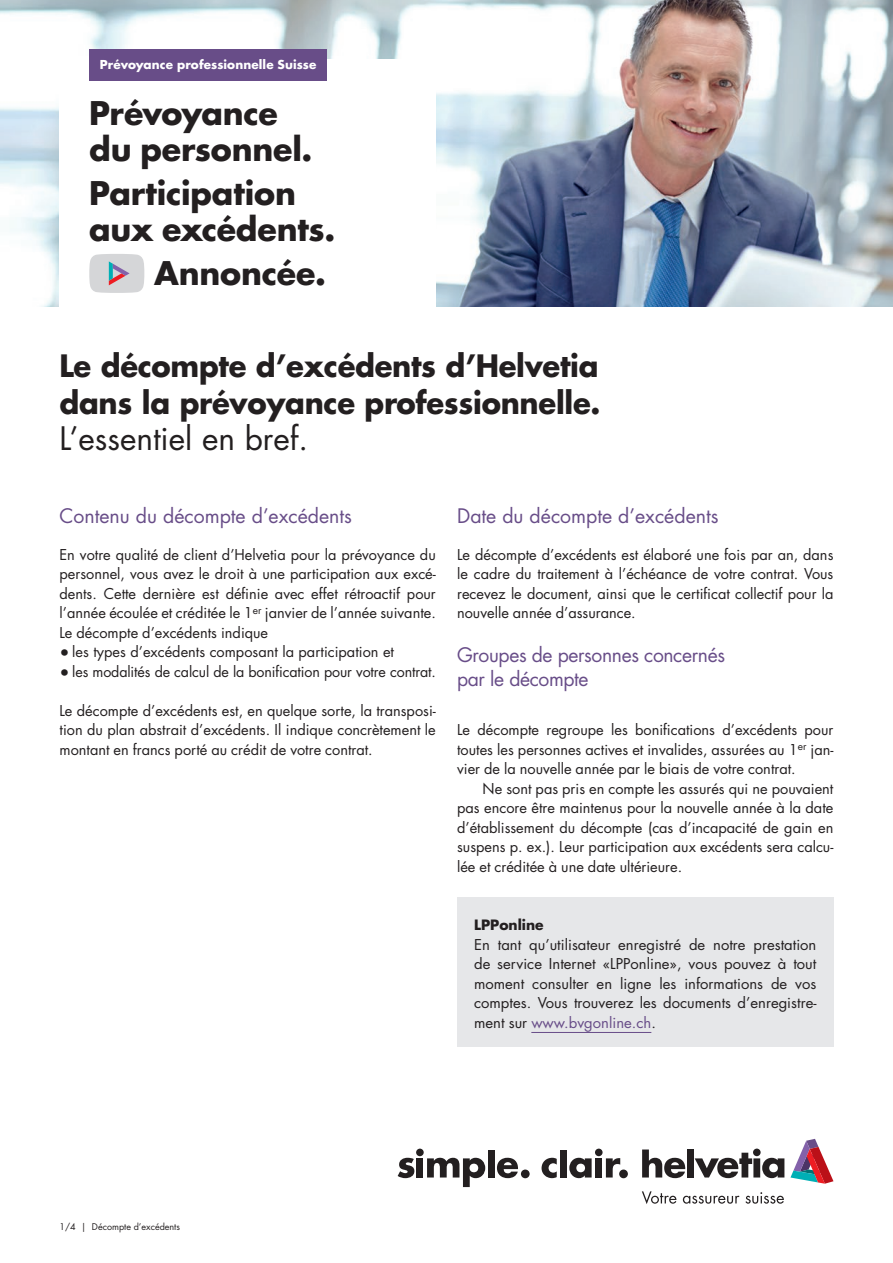
<style>
.page{position:relative;width:893px;height:1263px;background:#fff}
.page>*{position:absolute;margin:0;border:0;box-sizing:border-box;transform-origin:0 0}
.t1{font:700 31.8px/36px "Futura Std";letter-spacing:-.01em;color:#231f20}
.t2{font:31.5px "Futura Std";color:#231f20}
.t3{font:700 30px/36.8px "Futura Std";letter-spacing:-.01em;color:#231f20}
.t4{font:19.5px "Futura Std";color:#684d88}
.t5{font:19.5px/24px "Futura Std";letter-spacing:-.02em;color:#684d88}
.t6{font:14.55px/19.5px "Futura Std";color:#231f20;text-align:justify}
.t7{font:700 13.8px "Futura Std";color:#231f20}
.t8{font:700 12px "Futura Std";letter-spacing:.005em;color:#fff}
.t9{font:9px "Futura Std";color:#231f20}
.s1{font-size:17.25px}
.s2{color:#684d88}
</style>
<div class="page">
<div style="left:457px;top:897px;width:376px;height:150px;background:#e6e7e9"></div>
<hr style="left:531px;top:1032px;width:120px;height:1px;background:#684d88">
<img style="left:0;top:0;width:893px;height:306px">
<div style="left:60px;top:60px;width:376px;height:266px;background:#fff"></div>
<svg style="left:89px;top:254px;width:55px;height:39px;background:#cecdd1"></svg>
<div style="left:89px;top:49px;width:238px;height:32px;background:#684d88"></div>
<svg style="left:642px;top:1149px;width:43px;height:29px"></svg>
<div style="left:687px;top:1149px;width:7px;height:28px;background:#231f20"></div>
<svg style="left:695px;top:1148px;width:89px;height:30px"></svg>
<svg style="left:790px;top:1139px;width:43px;height:45px"></svg>
<svg style="left:642px;top:1191px;width:34px;height:13px"></svg>
<svg style="left:683px;top:1196px;width:56px;height:8px"></svg>
<svg style="left:745px;top:1192px;width:39px;height:12px"></svg>
<svg style="left:542px;top:1158px;width:15px;height:20px"></svg>
<svg style="left:569px;top:1158px;width:23px;height:20px"></svg>
<svg style="left:606px;top:1158px;width:14px;height:19px"></svg>
<div style="left:619px;top:1169px;width:9px;height:9px;background:#231f20;border-radius:50%"></div>
<svg style="left:398px;top:1158px;width:16px;height:20px"></svg>
<svg style="left:427px;top:1158px;width:58px;height:29px"></svg>
<svg style="left:497px;top:1158px;width:21px;height:20px"></svg>
<div style="left:521px;top:1169px;width:9px;height:9px;background:#231f20;border-radius:50%"></div>
<div style="left:488px;top:1149px;width:7px;height:28px;background:#231f20"></div>
<div style="left:560px;top:1149px;width:7px;height:28px;background:#231f20"></div>
<div style="left:417px;top:1158px;width:6px;height:19px;background:#231f20"></div>
<div style="left:416px;top:1148px;width:8px;height:8px;background:#231f20;border-radius:50%"></div>
<div style="left:595px;top:1158px;width:7px;height:19px;background:#231f20"></div>
<div style="left:595px;top:1148px;width:8px;height:8px;background:#231f20;border-radius:50%"></div>
<p class="t8" style="left:100px;top:56px;width:218px">Prévoyance professionnelle Suisse</p>
<h1 class="t1" style="left:89px;top:95px;width:225px">Prévoyance du personnel.</h1>
<h1 class="t1" style="left:89px;top:175px;width:247px">Participation aux excédents.</h1>
<h1 class="t1" style="left:154px;top:255px;width:173px">Annoncée.</h1>
<h3 class="t3" style="left:60px;top:347px;width:542px">Le décompte d’excédents d’Helvetia dans la prévoyance professionnelle.</h3>
<h2 class="t2" style="left:60px;top:419px;width:250px">L’essentiel en bref.</h2>
<h3 class="t4" style="left:60px;top:503px;width:294px">Contenu du décompte d’excédents</h3>
<p class="t6" style="left:60px;top:545px;width:378px">En votre qualité de client d’Helvetia pour la prévoyance du personnel, vous avez le droit à une participation aux excé&shy;dents. Cette dernière est définie avec effet rétroactif pour l’année écoulée et créditée le 1<sup>er</sup> janvier de l’année suivante.<br>Le décompte d’excédents indique</p>
<p class="t6" style="left:60px;top:642px;width:336px"><span class="s1">•</span> les types d’excédents composant la participation et</p>
<p class="t6" style="left:60px;top:662px;width:378px"><span class="s1">•</span> les modalités de calcul de la bonification pour votre contrat.</p>
<p class="t6" style="left:60px;top:701px;width:378px">Le décompte d’excédents est, en quelque sorte, la transposi&shy;tion du plan abstrait d’excédents. Il indique concrètement le montant en francs porté au crédit de votre contrat.</p>
<h3 class="t4" style="left:457px;top:503px;width:263px">Date du décompte d’excédents</h3>
<p class="t6" style="left:457px;top:545px;width:378px">Le décompte d’excédents est élaboré une fois par an, dans le cadre du traitement à l’échéance de votre contrat. Vous recevez le document, ainsi que le certificat collectif pour la nouvelle année d’assurance.</p>
<h3 class="t5" style="left:457px;top:643px;width:269px">Groupes de personnes concernés par le décompte</h3>
<p class="t6" style="left:457px;top:720px;width:378px">Le décompte regroupe les bonifications d’excédents pour toutes les personnes actives et invalides, assurées au 1<sup>er</sup> jan&shy;vier de la nouvelle année par le biais de votre contrat.</p>
<p class="t6" style="left:457px;top:779px;width:378px;text-indent:26px">Ne sont pas pris en compte les assurés qui ne pouvaient pas encore être maintenus pour la nouvelle année à la date d’établissement du décompte (cas d’incapacité de gain en suspens p. ex.). Leur participation aux excédents sera calcu&shy;lée et créditée à une date ultérieure.</p>
<p class="t7" style="left:474px;top:916px;width:71px">LPPonline</p>
<p class="t6" style="left:474px;top:935px;width:344px">En tant qu’utilisateur enregistré de notre prestation de service Internet «LPPonline», vous pouvez à tout moment consulter en ligne les informations de vos comptes. Vous trouverez les documents d’enregistre&shy;ment sur <span class="s2">www.bvgonline.ch</span>.</p>
<p class="t9" style="left:60px;top:1221px;width:122px">1/4 | Décompte d’excédents</p>
</div>
